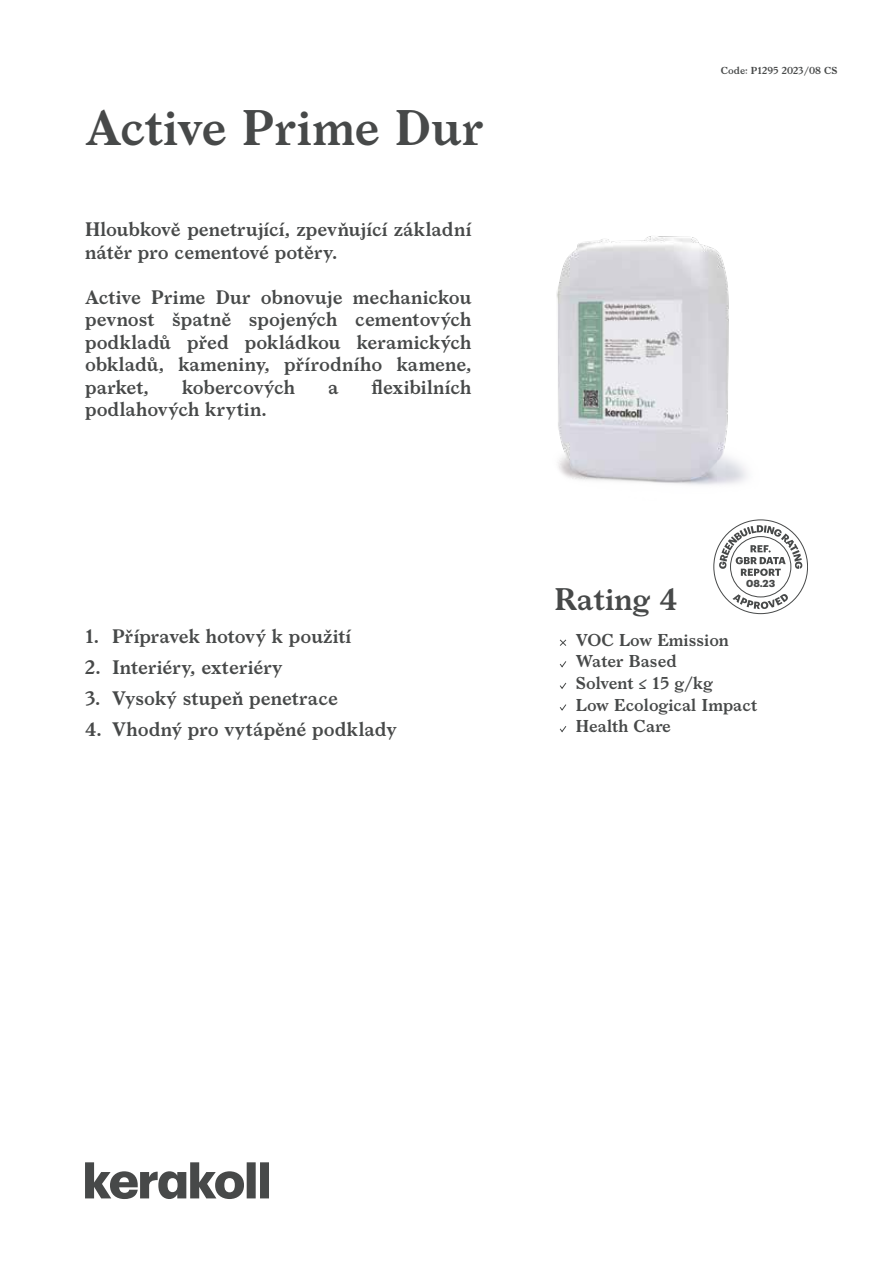
<style>
.page{position:relative;width:893px;height:1263px;background:#fff}
.page>*{position:absolute;margin:0;border:0;box-sizing:border-box;transform-origin:0 0}
.t1{font:600 48px "Larish Neue";letter-spacing:.005em;color:#474949}
.t2{font:600 30px "Larish Neue";color:#474949}
.t3{font:600 18.75px/22.5px "Larish Neue";color:#474949}
.t4{font:600 16.5px/21.6px "Larish Neue";color:#474949}
.t5{font:700 10.05px "Graphik";color:#474949}
.t6{font:600 9.75px "Larish Neue";color:#474949}
</style>
<div class="page">
<svg style="left:713px;top:519px;width:95px;height:95px"></svg>
<svg style="left:85px;top:1162px;width:184px;height:37px"></svg>
<svg style="left:559px;top:639px;width:8px;height:7px"></svg>
<svg style="left:559px;top:661px;width:8px;height:7px"></svg>
<svg style="left:560px;top:682px;width:7px;height:7px"></svg>
<svg style="left:559px;top:704px;width:8px;height:7px"></svg>
<svg style="left:559px;top:726px;width:8px;height:7px"></svg>
<img style="left:556px;top:236px;width:191px;height:249px">
<h1 class="t1" style="left:85px;top:91px;width:400px">Active Prime Dur</h1>
<p class="t3" style="left:85px;top:217px;width:388px">Hloubkově penetrující, zpevňující základní nátěr pro cementové potěry.</p>
<p class="t3" style="left:85px;top:284px;width:388px;text-align:justify">Active Prime Dur obnovuje mechanickou pevnost špatně spojených cementových podkladů před pokládkou keramických obkladů, kameniny, přírodního kamene, parket,</p>
<p class="t3" style="left:182px;top:374px;width:115px">kobercových</p>
<p class="t3" style="left:328px;top:374px;width:12px">a</p>
<p class="t3" style="left:372px;top:374px;width:101px">flexibilních</p>
<p class="t3" style="left:85px;top:397px;width:183px">podlahových krytin.</p>
<p class="t3" style="left:85px;top:624px;width:268px">1. Přípravek hotový k použití</p>
<p class="t3" style="left:85px;top:655px;width:199px">2. Interiéry, exteriéry</p>
<p class="t3" style="left:85px;top:686px;width:255px">3. Vysoký stupeň penetrace</p>
<p class="t3" style="left:85px;top:717px;width:313px">4. Vhodný pro vytápěné podklady</p>
<p class="t6" style="left:721px;top:63px;width:118px">Code: P1295 2023/08 CS</p>
<p class="t5" style="left:746px;top:575px;width:31px">08.23</p>
<h2 class="t2" style="left:554px;top:576px;width:125px">Rating 4</h2>
<p class="t4" style="left:576px;top:628px;width:183px">VOC Low Emission<br>Water Based<br>Solvent ≤ 15 g/kg<br>Low Ecological Impact<br>Health Care</p>
</div>
